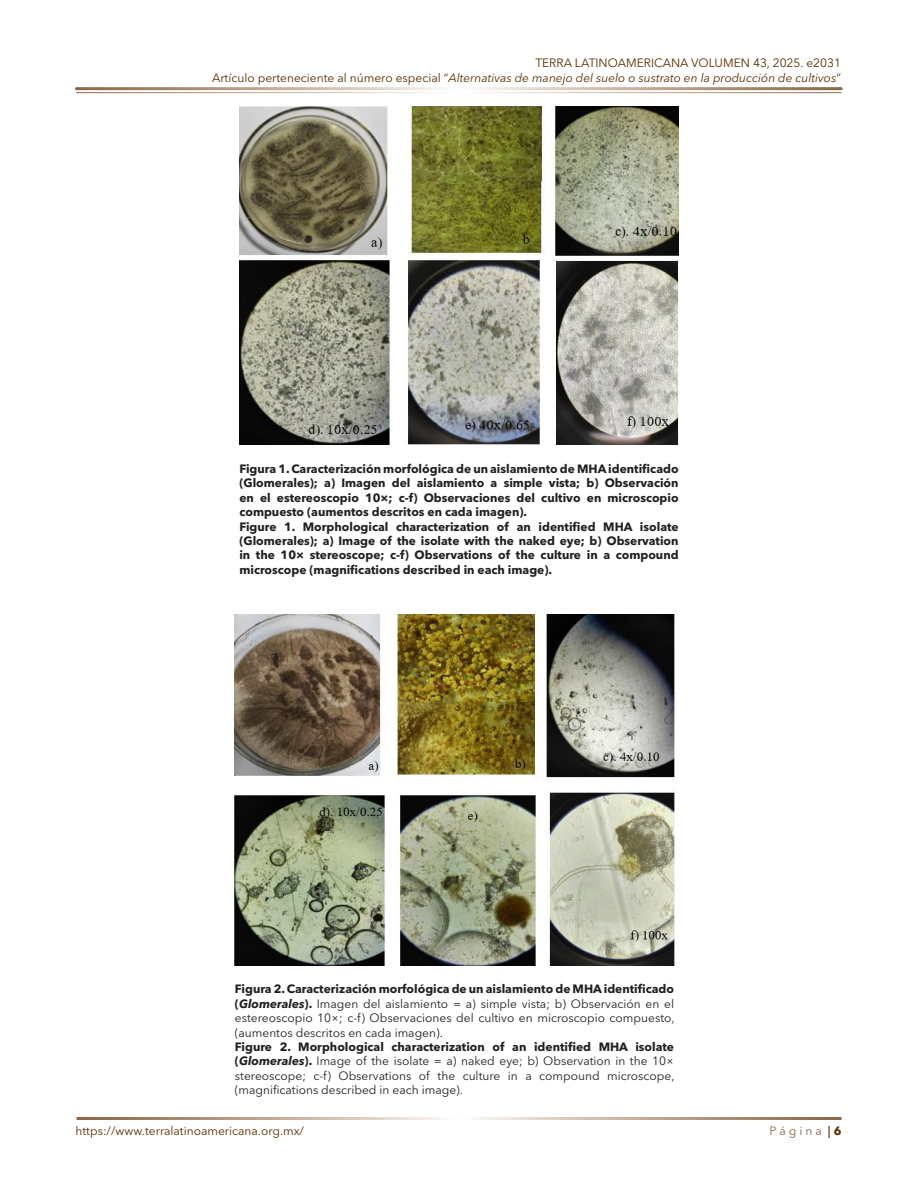
<style>
.page{position:relative;width:918px;height:1188px;background:#fff}
.page>*{position:absolute;margin:0;border:0;box-sizing:border-box;transform-origin:0 0}
._13_-TITULO_FIGURA{font:700 12px/14.4px "Avenir Next LT Pro";color:#231f20;text-align:justify}
._13_-TITULO_FIGURA-2{font:12px/14.4px "Avenir Next LT Pro";color:#231f20;text-align:justify}
.t1{font:12px/14.4px "Avenir Next LT Pro";color:#592d00;text-align:right}
.t2{font:12px "Avenir Next LT Pro";color:#866546}
.s1{font-style:italic}
.s2{font-weight:700}
.s3{font-weight:700;font-style:italic}
.s4{font-weight:700;color:#592d00}
</style>
<div class="page">
<img style="left:239px;top:106px;width:440px;height:339px">
<img style="left:235px;top:614px;width:439px;height:351px">
<p class="t1" style="left:212px;top:56px;width:630px">TERRA LATINOAMERICANA VOLUMEN 43, 2025. e2031<br>Artículo perteneciente al número especial “<span class="s1">Alternativas de manejo del suelo o sustrato en la producción de cultivos</span>”</p>
<p class="_13_-TITULO_FIGURA" style="left:239px;top:461px;width:441px">Figura 1. Caracterización morfológica de un aislamiento de MHA identificado (Glomerales); a) Imagen del aislamiento a simple vista; b) Observación en el estereoscopio 10×; c-f) Observaciones del cultivo en microscopio compuesto (aumentos descritos en cada imagen).</p>
<p class="_13_-TITULO_FIGURA" style="left:239px;top:519px;width:441px">Figure 1. Morphological characterization of an identified MHA isolate (Glomerales); a) Image of the isolate with the naked eye; b) Observation in the 10× stereoscope; c-f) Observations of the culture in a compound microscope (magnifications described in each image).</p>
<p class="_13_-TITULO_FIGURA-2" style="left:235px;top:982px;width:441px"><span class="s2">Figura 2. Caracterización morfológica de un aislamiento de MHA identificado (</span><span class="s3">Glomerales</span><span class="s2">).</span> Imagen del aislamiento = a) simple vista; b) Observación en el estereoscopio 10×; c-f) Observaciones del cultivo en microscopio compuesto, (aumentos descritos en cada imagen).</p>
<p class="_13_-TITULO_FIGURA-2" style="left:235px;top:1040px;width:441px"><span class="s2">Figure 2. Morphological characterization of an identified MHA isolate (</span><span class="s3">Glomerales</span><span class="s2">).</span> Image of the isolate = a) naked eye; b) Observation in the 10× stereoscope; c-f) Observations of the culture in a compound microscope, (magnifications described in each image).</p>
<p class="t1" style="left:76px;top:1124px;width:230px">https://www.terralatinoamericana.org.mx/</p>
<p class="t2" style="left:769px;top:1124px;width:73px">P á g i n a <span class="s2">|</span> <span class="s4">6</span></p>
</div>
